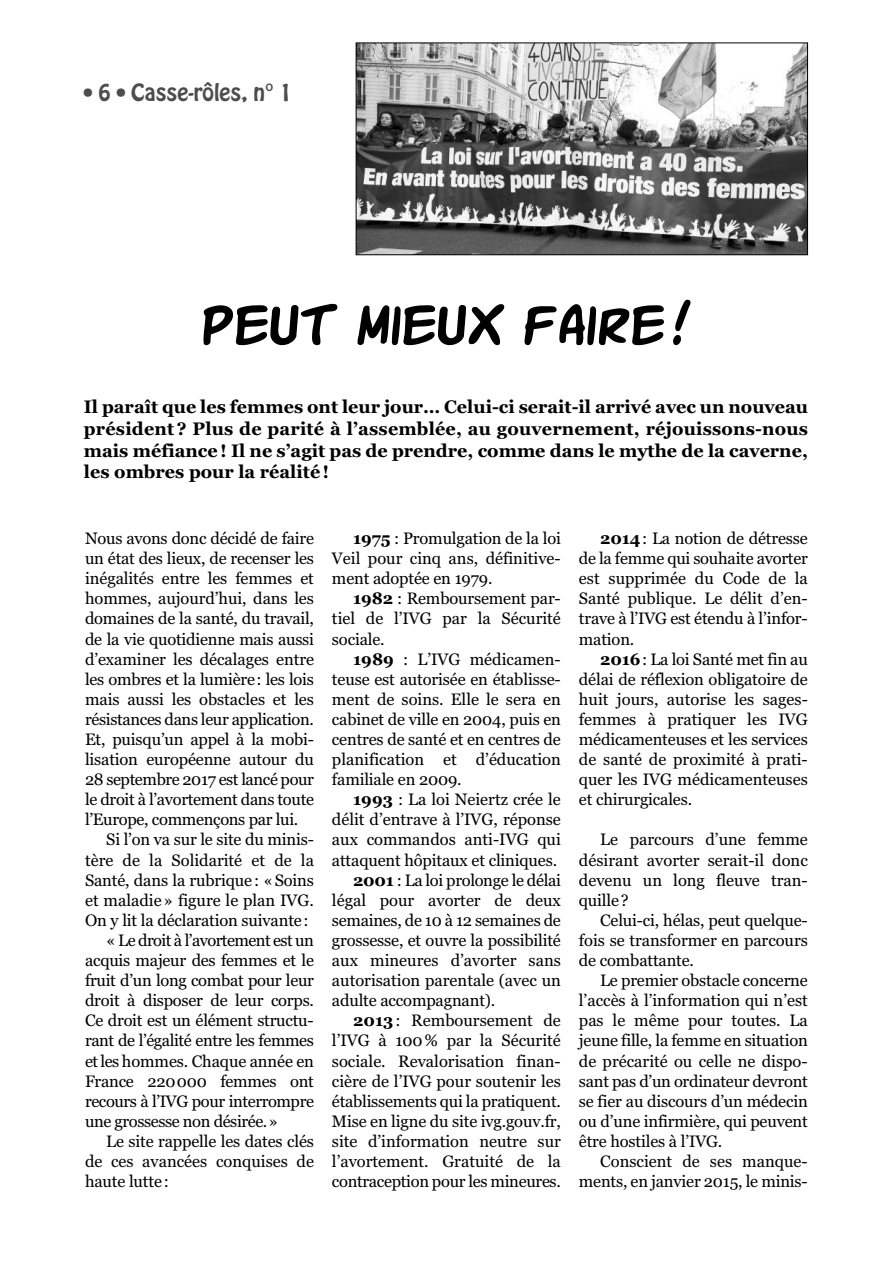
<style>
.page{position:relative;width:893px;height:1263px;background:#fff}
.page>*{position:absolute;margin:0;border:0;box-sizing:border-box;transform-origin:0 0}
.t1{font:54px "Komika Slick";color:#000}
.t2{font:21px "Hobo Std";color:#4d4d4d}
.t3{font:700 18px/21.6px "Georgia";color:#000;text-align:justify}
.t4{font:16.5px/20.1px "Georgia";letter-spacing:-.01em;color:#000;text-align:justify}
.t5{font:16.5px "Georgia";letter-spacing:-.035em;color:#000}
.s1{font-weight:700}
</style>
<div class="page">
<img style="left:358px;top:45px;width:448px;height:208px">
<div style="left:356px;top:43px;width:452px;height:212px;border:1px solid #000"></div>
<p class="t2" style="left:84px;top:84px;width:210px">• 6 • Casse-rôles, n° 1</p>
<h1 class="t1" style="left:202px;top:290px;width:491px">PEUT MIEUX FAIRE!</h1>
<p class="t3" style="left:84px;top:396px;width:725px">Il paraît que les femmes ont leur jour… Celui-ci serait-il arrivé avec un nouveau président? Plus de parité à l’assemblée, au gouvernement, réjouissons-nous mais méfiance! Il ne s’agit pas de prendre, comme dans le mythe de la caverne, les ombres pour la réalité!</p>
<p class="t4" style="left:85px;top:528px;width:230px">Nous avons donc décidé de faire</p>
<p class="t4" style="left:85px;top:548px;width:230px">un état des lieux, de recenser les</p>
<p class="t4" style="left:85px;top:568px;width:230px">inégalités entre les femmes et</p>
<p class="t4" style="left:85px;top:589px;width:230px">hommes, aujourd’hui, dans les</p>
<p class="t4" style="left:85px;top:609px;width:230px">domaines de la santé, du travail,</p>
<p class="t4" style="left:85px;top:629px;width:230px">de la vie quotidienne mais aussi</p>
<p class="t4" style="left:85px;top:649px;width:230px">d’examiner les décalages entre</p>
<p class="t4" style="left:85px;top:669px;width:230px">les ombres et la lumière: les lois</p>
<p class="t4" style="left:85px;top:689px;width:230px">mais aussi les obstacles et les</p>
<p class="t4" style="left:85px;top:709px;width:230px">résistances dans leur application.</p>
<p class="t4" style="left:85px;top:729px;width:230px">Et, puisqu’un appel à la mobi-</p>
<p class="t4" style="left:85px;top:749px;width:230px">lisation européenne autour du</p>
<p class="t4" style="left:85px;top:769px;width:230px">28 septembre 2017 est lancé pour</p>
<p class="t4" style="left:85px;top:789px;width:230px">le droit à l’avortement dans toute</p>
<p class="t4" style="left:85px;top:810px;width:215px">l’Europe, commençons par lui.</p>
<p class="t4" style="left:106px;top:830px;width:209px">Si l’on va sur le site du minis-</p>
<p class="t4" style="left:85px;top:850px;width:230px">tère de la Solidarité et de la</p>
<p class="t4" style="left:85px;top:870px;width:230px">Santé, dans la rubrique: «Soins</p>
<p class="t4" style="left:85px;top:890px;width:230px">et maladie» figure le plan IVG.</p>
<p class="t4" style="left:85px;top:910px;width:225px">On y lit la déclaration suivante:</p>
<p class="t5" style="left:106px;top:931px;width:209px">« Le droit à l’avortement est un</p>
<p class="t4" style="left:85px;top:950px;width:230px">acquis majeur des femmes et le</p>
<p class="t4" style="left:85px;top:970px;width:230px">fruit d’un long combat pour leur</p>
<p class="t4" style="left:85px;top:990px;width:230px">droit à disposer de leur corps.</p>
<p class="t4" style="left:85px;top:1010px;width:230px">Ce droit est un élément structu-</p>
<p class="t4" style="left:85px;top:1031px;width:230px">rant de l’égalité entre les femmes</p>
<p class="t4" style="left:85px;top:1051px;width:230px">et les hommes. Chaque année en</p>
<p class="t4" style="left:85px;top:1071px;width:230px">France 220000 femmes ont</p>
<p class="t4" style="left:85px;top:1091px;width:230px">recours à l’IVG pour interrompre</p>
<p class="t4" style="left:85px;top:1111px;width:195px">une grossesse non désirée.»</p>
<p class="t4" style="left:106px;top:1131px;width:209px">Le site rappelle les dates clés</p>
<p class="t4" style="left:85px;top:1151px;width:230px">de ces avancées conquises de</p>
<p class="t4" style="left:85px;top:1171px;width:85px">haute lutte:</p>
<p class="t4" style="left:332px;top:528px;width:230px;text-indent:21px"><span class="s1">1975</span> : Promulgation de la loi Veil pour cinq ans, définitive&shy;ment adoptée en 1979.</p>
<p class="t4" style="left:332px;top:589px;width:230px;text-indent:21px"><span class="s1">1982</span> : Remboursement par&shy;tiel de l’IVG par la Sécurité sociale.</p>
<p class="t4" style="left:332px;top:649px;width:230px;text-indent:21px"><span class="s1">1989</span> : L’IVG médicamen&shy;teuse est autorisée en établisse&shy;ment de soins. Elle le sera en cabinet de ville en 2004, puis en centres de santé et en centres de planification et d’éducation familiale en 2009.</p>
<p class="t4" style="left:353px;top:789px;width:209px"><span class="s1">1993</span> : La loi Neiertz crée le</p>
<p class="t4" style="left:332px;top:810px;width:230px">délit d’entrave à l’IVG, réponse</p>
<p class="t4" style="left:332px;top:830px;width:230px">aux commandos anti-IVG qui</p>
<p class="t4" style="left:332px;top:850px;width:227px">attaquent hôpitaux et cliniques.</p>
<p class="t4" style="left:353px;top:870px;width:209px"><span class="s1">2001</span> : La loi prolonge le délai</p>
<p class="t4" style="left:332px;top:890px;width:230px">légal pour avorter de deux</p>
<p class="t4" style="left:332px;top:910px;width:230px">semaines, de 10 à 12 semaines de</p>
<p class="t4" style="left:332px;top:930px;width:230px">grossesse, et ouvre la possibilité</p>
<p class="t4" style="left:332px;top:950px;width:230px">aux mineures d’avorter sans</p>
<p class="t4" style="left:332px;top:970px;width:230px">autorisation parentale (avec un</p>
<p class="t4" style="left:332px;top:990px;width:165px">adulte accompagnant).</p>
<p class="t4" style="left:353px;top:1010px;width:209px"><span class="s1">2013</span>: Remboursement de</p>
<p class="t4" style="left:332px;top:1031px;width:230px">l’IVG à 100% par la Sécurité</p>
<p class="t4" style="left:332px;top:1051px;width:230px">sociale. Revalorisation finan-</p>
<p class="t4" style="left:332px;top:1071px;width:230px">cière de l’IVG pour soutenir les</p>
<p class="t4" style="left:332px;top:1091px;width:230px">établissements qui la pratiquent.</p>
<p class="t4" style="left:332px;top:1111px;width:230px">Mise en ligne du site ivg.gouv.fr,</p>
<p class="t4" style="left:332px;top:1131px;width:230px">site d’information neutre sur</p>
<p class="t4" style="left:332px;top:1151px;width:230px">l’avortement. Gratuité de la</p>
<p class="t4" style="left:332px;top:1171px;width:230px">contraception pour les mineures.</p>
<p class="t4" style="left:579px;top:528px;width:230px;text-indent:21px"><span class="s1">2014</span>: La notion de détresse de la femme qui souhaite avorter est supprimée du Code de la Santé publique. Le délit d’en&shy;trave à l’IVG est étendu à l’infor&shy;mation.</p>
<p class="t4" style="left:579px;top:649px;width:230px;text-indent:21px"><span class="s1">2016</span>: La loi Santé met fin au délai de réflexion obligatoire de huit jours, autorise les sages&shy;femmes à pratiquer les IVG médicamenteuses et les services de santé de proximité à prati&shy;quer les IVG médicamenteuses et chirurgicales.</p>
<p class="t4" style="left:579px;top:830px;width:230px;text-indent:21px">Le parcours d’une femme désirant avorter serait-il donc devenu un long fleuve tran&shy;quille?</p>
<p class="t4" style="left:579px;top:910px;width:230px;text-indent:21px">Celui-ci, hélas, peut quelque&shy;fois se transformer en parcours de combattante.</p>
<p class="t4" style="left:579px;top:970px;width:230px;text-indent:21px">Le premier obstacle concerne l’accès à l’information qui n’est pas le même pour toutes. La jeune fille, la femme en situation de précarité ou celle ne dispo&shy;sant pas d’un ordinateur devront se fier au discours d’un médecin ou d’une infirmière, qui peuvent être hostiles à l’IVG.</p>
<p class="t4" style="left:579px;top:1151px;width:230px;text-align:right">Conscient de ses manque&shy;ments, en janvier 2015, le minis-</p>
</div>
